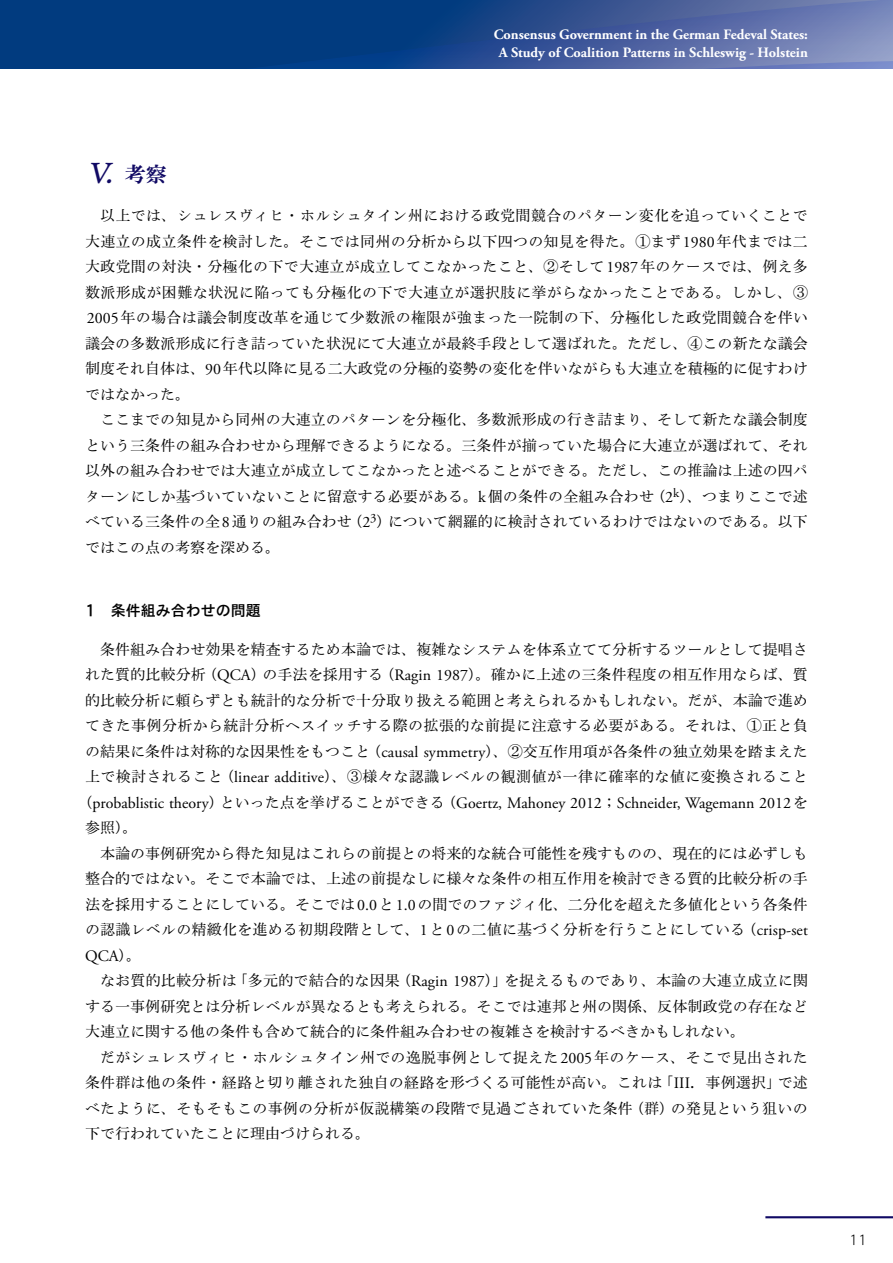
<style>
.page{position:relative;width:893px;height:1263px;background:#fff}
.page>*{position:absolute;margin:0;border:0;box-sizing:border-box;transform-origin:0 0}
.t1{font:italic 29.4px "MPFB Poynter OS Text";color:#100964}
.t2{font:15.9px "Adobe Garamond Pro";color:#000}
.t3{font:500 15px/25.5px "Ro H Min Kok Pro";letter-spacing:.005em;color:#000;text-align:justify}
.t4{font:15px "TB Go Std DB";color:#000}
.t5{font:700 14.25px/18px "Adobe Garamond Pro";color:#fff;text-align:center}
.t6{font:13.5px "TB Go Std SL";color:#000}
.s1{font-family:"Ro H Mincho Std XB";font-style:normal;font-size:21px}
.s2{font-family:"Adobe Garamond Pro";font-weight:400;font-size:15.9px}
.s3{font-family:"Ro H Min Kok Pro";font-weight:500;font-size:15px}
</style>
<div class="page">
<svg style="left:0;top:0;width:893px;height:61px;background:#275090"></svg>
<svg style="left:0;top:61px;width:893px;height:7px;background:#2e5597"></svg>
<hr style="left:765px;top:1216px;width:128px;height:2px;background:#100964">
<p class="t5" style="left:494px;top:26px;width:316px">Consensus Government in the German Fedeval States:<br>A Study of Coalition Patterns in Schleswig - Holstein</p>
<h1 class="t1" style="left:88px;top:155px;width:81px">V. <span class="s1">考察</span></h1>
<p class="t3" style="left:85px;top:204px;width:725px;text-indent:15px">以上では、シュレスヴィヒ・ホルシュタイン州における政党間競合のパターン変化を追っていくことで大連立の成立条件を検討した。そこでは同州の分析から以下四つの知見を得た。①まず<span class="s2">1980</span>年代までは二大政党間の対決・分極化の下で大連立が成立してこなかったこと、②そして<span class="s2">1987</span>年のケースでは、例え多数派形成が困難な状況に陥っても分極化の下で大連立が選択肢に挙がらなかったことである。しかし、③<br><span class="s2">2005</span>年の場合は議会制度改革を通じて少数派の権限が強まった一院制の下、分極化した政党間競合を伴い議会の多数派形成に行き詰っていた状況にて大連立が最終手段として選ばれた。ただし、④この新たな議会制度それ自体は、<span class="s2">90</span>年代以降に見る二大政党の分極的姿勢の変化を伴いながらも大連立を積極的に促すわけではなかった。</p>
<p class="t3" style="left:85px;top:408px;width:724px;text-indent:15px">ここまでの知見から同州の大連立のパターンを分極化、多数派形成の行き詰まり、そして新たな議会制度という三条件の組み合わせから理解できるようになる。三条件が揃っていた場合に大連立が選ばれて、それ以外の組み合わせでは大連立が成立してこなかったと述べることができる。ただし、この推論は上述の四パターンにしか基づいていないことに留意する必要がある。<span class="s2">k</span>個の条件の全組み合わせ（<span class="s2">2</span><sup>k</sup>）、つまりここで述べている三条件の全<span class="s2">8</span>通りの組み合わせ（<span class="s2">2</span><sup>3</sup>）について網羅的に検討されているわけではないのである。以下ではこの点の考察を深める。</p>
<p class="t4" style="left:85px;top:597px;width:177px">1　条件組み合わせの問題</p>
<p class="t3" style="left:85px;top:637px;width:724px;text-indent:15px">条件組み合わせ効果を精査するため本論では、複雑なシステムを体系立てて分析するツールとして提唱された質的比較分析（<span class="s2">QCA</span>）の手法を採用する（<span class="s2">Ragin 1987</span>）。確かに上述の三条件程度の相互作用ならば、質的比較分析に頼らずとも統計的な分析で十分取り扱える範囲と考えられるかもしれない。だが、本論で進めてきた事例分析から統計分析へスイッチする際の拡張的な前提に注意する必要がある。それは、①正と負の結果に条件は対称的な因果性をもつこと（<span class="s2">causal symmetry</span>）、②交互作用項が各条件の独立効果を踏まえた上で検討されること（<span class="s2">linear additive</span>）、③様々な認識レベルの観測値が一律に確率的な値に変換されること</p>
<p class="t2" style="left:78px;top:793px;width:732px"><span class="s3">（</span>probablistic theory<span class="s3">）といった点を挙げることができる（</span>Goertz, Mahoney 2012<span class="s3">；</span>Schneider, Wagemann 2012<span class="s3">を</span></p>
<p class="t3" style="left:85px;top:816px;width:54px">参照）。</p>
<p class="t3" style="left:100px;top:841px;width:709px">本論の事例研究から得た知見はこれらの前提との将来的な統合可能性を残すものの、現在的には必ずしも</p>
<p class="t3" style="left:85px;top:867px;width:724px">整合的ではない。そこで本論では、上述の前提なしに様々な条件の相互作用を検討できる質的比較分析の手</p>
<p class="t3" style="left:85px;top:892px;width:724px">法を採用することにしている。そこでは<span class="s2">0.0</span>と<span class="s2">1.0</span>の間でのファジィ化、二分化を超えた多値化という各条件</p>
<p class="t3" style="left:85px;top:918px;width:724px">の認識レベルの精緻化を進める初期段階として、<span class="s2">1</span>と<span class="s2">0</span>の二値に基づく分析を行うことにしている（<span class="s2">crisp-set</span></p>
<p class="t2" style="left:85px;top:946px;width:58px">QCA<span class="s3">）。</span></p>
<p class="t3" style="left:85px;top:969px;width:724px;text-indent:15px">なお質的比較分析は「多元的で結合的な因果（<span class="s2">Ragin 1987</span>）」を捉えるものであり、本論の大連立成立に関する一事例研究とは分析レベルが異なるとも考えられる。そこでは連邦と州の関係、反体制政党の存在など大連立に関する他の条件も含めて統合的に条件組み合わせの複雑さを検討するべきかもしれない。</p>
<p class="t3" style="left:85px;top:1045px;width:724px;text-indent:15px">だがシュレスヴィヒ・ホルシュタイン州での逸脱事例として捉えた<span class="s2">2005</span>年のケース、そこで見出された条件群は他の条件・経路と切り離された独自の経路を形づくる可能性が高い。これは「<span class="s2">III</span>．事例選択」で述べたように、そもそもこの事例の分析が仮説構築の段階で見過ごされていた条件（群）の発見という狙いの下で行われていたことに理由づけられる。</p>
<p class="t6" style="left:849px;top:1228px;width:20px">11</p>
</div>
